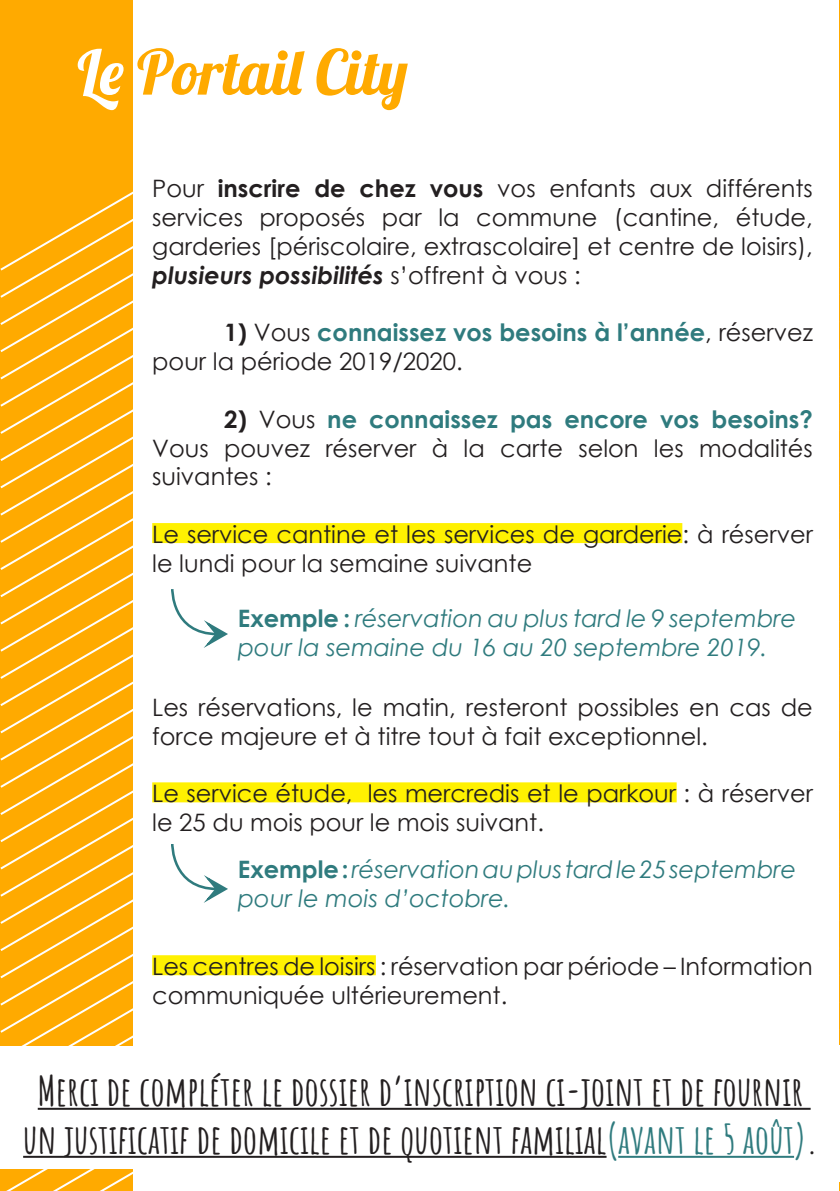
<style>
.page{position:relative;width:840px;height:1191px;background:#fff}
.page>*{position:absolute;margin:0;border:0;box-sizing:border-box;transform-origin:0 0}
.t1{font:62px "Lobster";color:#fa0}
.t2{font:700 40px/48px "Amatic SC";color:#231f20;text-align:center}
.t3{font:24px/28.8px "Century Gothic";color:#231f20}
.t4{font:italic 24px/28.8px "Century Gothic";color:#2f7b7e}
.s1{color:#fff}
.s2{font-weight:700}
.s3{font-weight:700;font-style:italic}
.s4{font-weight:700;color:#2f7b7e}
.s5{font-weight:700;font-style:normal}
.s6{color:#2f7b7e}
</style>
<div class="page">
<div style="left:152px;top:523px;width:530px;height:20px;background:#fff101"></div>
<div style="left:152px;top:782px;width:524px;height:20px;background:#fff101"></div>
<div style="left:152px;top:955px;width:223px;height:20px;background:#fff101"></div>
<div style="left:0;top:0;width:133px;height:1191px;background:#fa0"></div>
<svg style="left:0;top:191px;width:133px;height:1000px"></svg>
<svg style="left:171px;top:589px;width:57px;height:58px"></svg>
<svg style="left:171px;top:844px;width:57px;height:58px"></svg>
<div style="left:0;top:1046px;width:145px;height:123px;background:#fff"></div>
<hr style="left:38px;top:1107px;width:772px;height:2px;background:#231f20">
<hr style="left:23px;top:1155px;width:583px;height:2px;background:#231f20">
<hr style="left:618px;top:1155px;width:175px;height:2px;background:#2f7b7e">
<hr style="left:839px;top:0;width:1px;height:1191px;background:#fa0">
<p class="t1" style="left:77px;top:33px;width:332px"><span class="s1">Le</span> Portail City</p>
<p class="t3" style="left:152px;top:174px;width:661px;text-align:justify">Pour <span class="s2">inscrire de chez vous</span> vos enfants aux différents services proposés par la commune (cantine, étude, garderies [périscolaire, extrascolaire] et centre de loisirs), <span class="s3">plusieurs possibilités</span> s’offrent à vous :</p>
<p class="t3" style="left:152px;top:318px;width:661px;text-indent:72px"><span class="s2">1)</span> Vous <span class="s4">connaissez vos besoins à l’année</span>, réservez pour la période 2019/2020.</p>
<p class="t3" style="left:152px;top:404px;width:661px;text-align:justify;text-indent:72px"><span class="s2">2)</span> Vous <span class="s4">ne connaissez pas encore vos besoins?<br></span>Vous pouvez réserver à la carte selon les modalités suivantes :</p>
<p class="t3" style="left:152px;top:519px;width:661px">Le service cantine et les services de garderie: à réserver le lundi pour la semaine suivante</p>
<p class="t4" style="left:238px;top:604px;width:559px"><span class="s5">Exemple :</span> réservation au plus tard le 9 septembre pour la semaine du 16 au 20 septembre 2019.</p>
<p class="t3" style="left:152px;top:692px;width:661px">Les réservations, le matin, resteront possibles en cas de force majeure et à titre tout à fait exceptionnel.</p>
<p class="t3" style="left:152px;top:779px;width:661px">Le service étude, les mercredis et le parkour : à réserver le 25 du mois pour le mois suivant.</p>
<p class="t4" style="left:238px;top:855px;width:559px"><span class="s5">Exemple :</span> réservation au plus tard le 25 septembre pour le mois d’octobre.</p>
<p class="t3" style="left:152px;top:951px;width:661px">Les centres de loisirs : réservation par période – Information communiquée ultérieurement.</p>
<p class="t2" style="left:23px;top:1064px;width:795px">Merci de compléter le dossier d’inscription ci-joint et de fournir un justificatif de domicile et de quotient familial<span class="s6">(avant le 5 août)</span>.</p>
</div>
